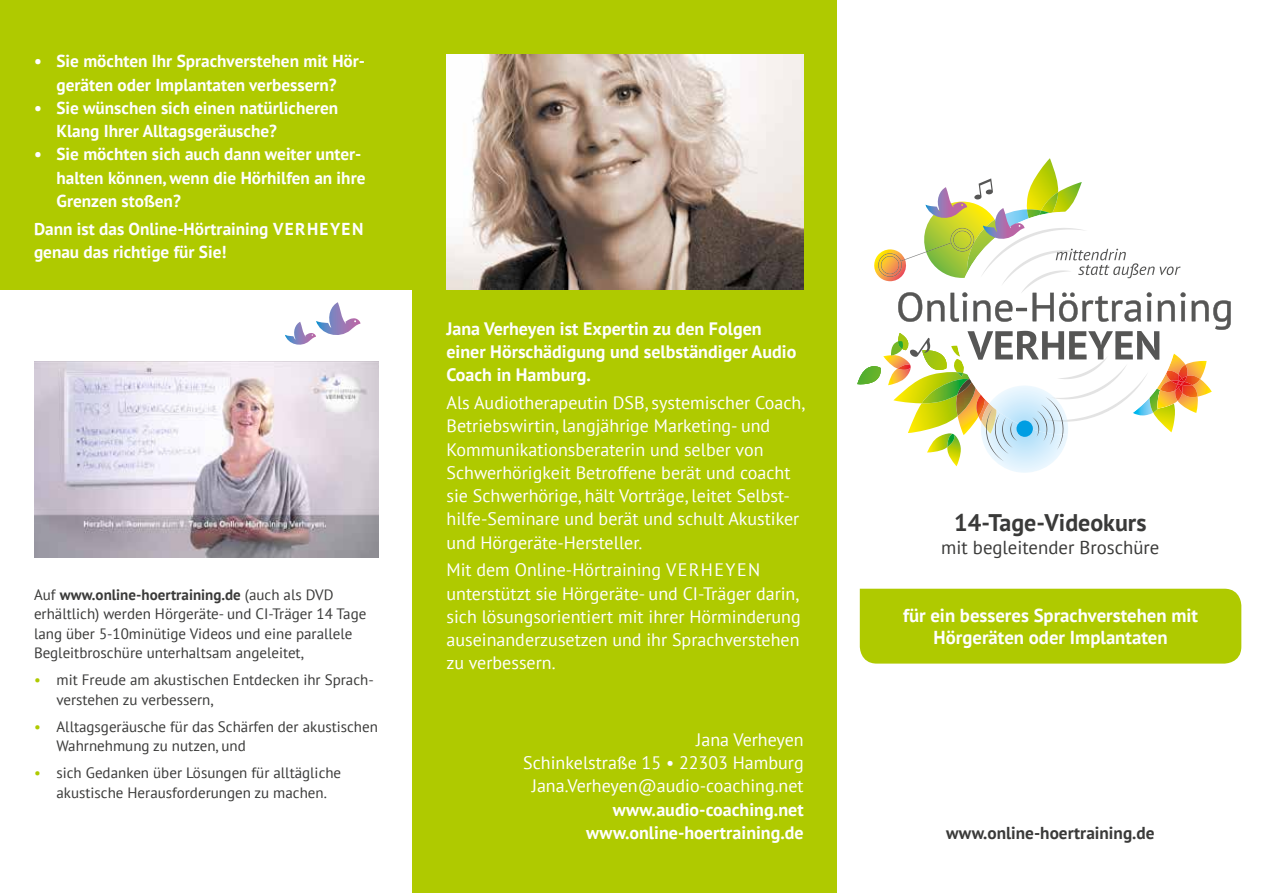
<style>
.page{position:relative;width:1263px;height:893px;background:#fff}
.page>*{position:absolute;margin:0;border:0;box-sizing:border-box;transform-origin:0 0}
.t1{font:700 24px "PT Sans";color:#3a3a39}
.t2{font:700 18.75px/22.5px "PT Sans";color:#fff;text-align:center}
.t3{font:18.75px "PT Sans";color:#3a3a39}
.t4{font:18px/23.2px "PT Sans";color:#fff}
.t5{font:700 18px/23.2px "PT Sans";color:#fff}
.t6{font:700 17.25px/23.2px "PT Sans";color:#fff}
.t7{font:700 17.25px "PT Sans";color:#3a3a39}
.t8{font:15px/19.5px "PT Sans";color:#3a3a39}
.s1{font-weight:700}
.s2{color:#afca00}
</style>
<div class="page">
<div style="left:0;top:0;width:416px;height:289px;background:#afca00"></div>
<div style="left:860px;top:589px;width:381px;height:75px;background:#afca00"></div>
<div style="left:412px;top:0;width:425px;height:893px;background:#afca00"></div>
<svg style="left:857px;top:158px;width:374px;height:315px"></svg>
<svg style="left:285px;top:302px;width:75px;height:43px"></svg>
<img style="left:446px;top:54px;width:358px;height:235px">
<img style="left:34px;top:361px;width:344px;height:196px">
<p class="t6" style="left:34px;top:49px;width:333px;text-align:center">• Sie möchten Ihr Sprachverstehen mit Hör&shy;geräten oder Implantaten verbessern?</p>
<p class="t6" style="left:57px;top:96px;width:283px;text-indent:-22px">• Sie wünschen sich einen natürlicheren<br>Klang Ihrer Alltagsgeräusche?</p>
<p class="t6" style="left:57px;top:142px;width:310px;text-indent:-22px">• Sie möchten sich auch dann weiter unter&shy;halten können, wenn die Hörhilfen an ihre<br>Grenzen stoßen?</p>
<p class="t6" style="left:34px;top:217px;width:331px">Dann ist das Online-Hörtraining Verh eyen genau das richtige für Sie!</p>
<p class="t8" style="left:34px;top:585px;width:334px">Auf <span class="s1">www.online-hoertraining.de</span> (auch als DVD erhältlich) werden Hörgeräte- und CI-Träger 14 Tage lang über 5-10minütige Videos und eine parallele Begleitbroschüre unterhaltsam angeleitet,</p>
<p class="t8" style="left:57px;top:670px;width:319px;text-indent:-22px"><span class="s2">•</span> mit Freude am akustischen Entdecken ihr Sprach&shy;verstehen zu verbessern,</p>
<p class="t8" style="left:57px;top:717px;width:323px;text-indent:-22px"><span class="s2">•</span> Alltagsgeräusche für das Schärfen der akustischen<br>Wahrnehmung zu nutzen, und</p>
<p class="t8" style="left:34px;top:763px;width:309px;text-align:center"><span class="s2">•</span> sich Gedanken über Lösungen für alltägliche akustische Herausforderungen zu machen.</p>
<p class="t5" style="left:446px;top:317px;width:351px">Jana Verheyen ist Expertin zu den Folgen einer Hörschädigung und selbständiger Audio<br>Coach in Hamburg.</p>
<p class="t4" style="left:446px;top:391px;width:360px">Als Audiotherapeutin DSB, systemischer Coach, Betriebswirtin, langjährige Marketing- und Kommunikationsberaterin und selber von Schwerhörigkeit Betroffene berät und coacht sie Schwerhörige, hält Vorträge, leitet Selbst&shy;hilfe-Seminare und berät und schult Akustiker und Hörgeräte-Hersteller.</p>
<p class="t4" style="left:446px;top:558px;width:356px">Mit dem Online-Hörtraining Ve rheye n unterstützt sie Hörgeräte- und CI-Träger darin, sich lösungsorientiert mit ihrer Hörminderung auseinanderzusetzen und ihr Sprachverstehen zu verbessern.</p>
<p class="t4" style="left:523px;top:727px;width:282px;text-align:right">Jana Verheyen<br>Schinkelstraße 15 • 22303 Hamburg<br>Jana.Verheyen@audio-coaching.net</p>
<p class="t5" style="left:586px;top:797px;width:219px;text-align:right">www.audio-coaching.net www.online-hoertraining.de</p>
<h1 class="t1" style="left:954px;top:507px;width:194px">14-Tage-Videokurs</h1>
<p class="t3" style="left:941px;top:535px;width:220px">mit begleitender Broschüre</p>
<p class="t2" style="left:903px;top:603px;width:297px">für ein besseres Sprachverstehen mit<br>Hörgeräten oder Implantaten</p>
<p class="t7" style="left:946px;top:821px;width:210px">www.online-hoertraining.de</p>
</div>
